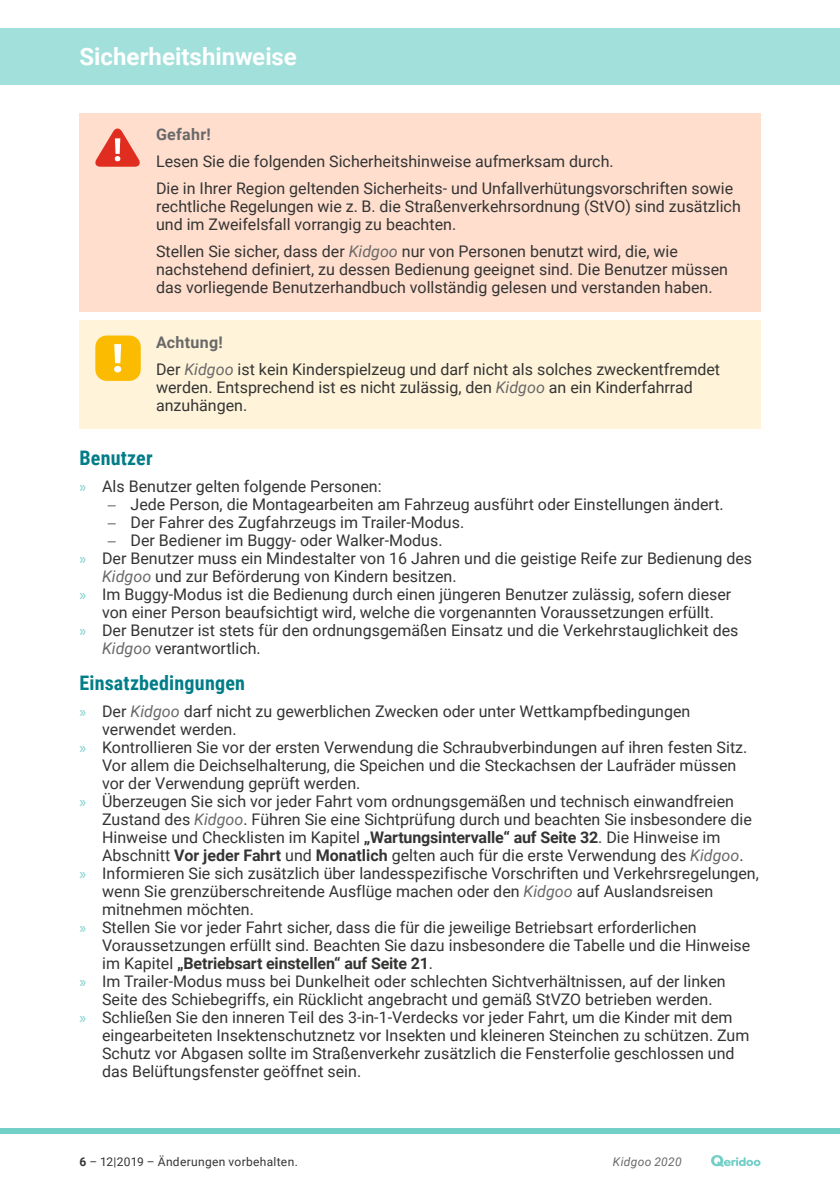
<style>
.page{position:relative;width:840px;height:1191px;background:#fff}
.page>*{position:absolute;margin:0;border:0;box-sizing:border-box;transform-origin:0 0}
.t1{font:700 24px "Roboto";color:#fff}
.t2{font:700 20px "Roboto Condensed";letter-spacing:.01em;color:#007d88}
.t3{font:16px/18px "Roboto";color:#343433}
.t4{font:700 16px "Roboto";letter-spacing:-.01em;color:#343433}
.t5{font:700 16px "Roboto";letter-spacing:.02em;color:#696969}
.t6{font:12px "Roboto";letter-spacing:.025em;color:#343433}
.t7{font:italic 12px "Roboto";letter-spacing:.025em;color:#696969}
.s1{font-style:italic;color:#696969}
.s2{font-weight:700;color:#696969}
.s3{font-family:"Myriad Pro";color:#73d0c9}
.s4{font-family:"Swiss 721 BT"}
.s5{font-weight:700}
.s6{font-weight:400}
</style>
<div class="page">
<div style="left:0;top:28px;width:839px;height:57px;background:#a2e0db"></div>
<div style="left:0;top:1128px;width:839px;height:6px;background:#73d0c9"></div>
<svg style="left:711px;top:1155px;width:49px;height:11px"></svg>
<div style="left:79px;top:113px;width:681px;height:198px;background:#ffdece"></div>
<svg style="left:95px;top:128px;width:45px;height:39px"></svg>
<div style="left:79px;top:320px;width:681px;height:108px;background:#fff4da"></div>
<div style="left:95px;top:335px;width:46px;height:46px;background:#fbbb00;border-radius:11px"></div>
<svg style="left:114px;top:344px;width:7px;height:28px"></svg>
<h1 class="t1" style="left:79px;top:40px;width:219px">Sicherheitshinweise</h1>
<p class="t5" style="left:156px;top:123px;width:56px">Gefahr!</p>
<p class="t3" style="left:156px;top:148px;width:578px;line-height:27px">Lesen Sie die folgenden Sicherheitshinweise aufmerksam durch.<br>Die in Ihrer Region geltenden Sicherheits- und Unfallverhütungsvorschriften sowie</p>
<p class="t3" style="left:156px;top:197px;width:586px">rechtliche Regelungen wie z. B. die Straßenverkehrsordnung (StVO) sind zusätzlich und im Zweifelsfall vorrangig zu beachten.</p>
<p class="t3" style="left:156px;top:242px;width:573px">Stellen Sie sicher, dass der <span class="s1">Kidgoo</span> nur von Personen benutzt wird, die, wie nachstehend definiert, zu dessen Bedienung geeignet sind. Die Benutzer müssen das vorliegende Benutzerhandbuch vollständig gelesen und verstanden haben.</p>
<p class="t3" style="left:156px;top:328px;width:565px;line-height:27px"><span class="s2">Achtung!<br></span>Der <span class="s1">Kidgoo</span> ist kein Kinderspielzeug und darf nicht als solches zweckentfremdet</p>
<p class="t3" style="left:156px;top:377px;width:538px">werden. Entsprechend ist es nicht zulässig, den <span class="s1">Kidgoo</span> an ein Kinderfahrrad anzuhängen.</p>
<p class="t2" style="left:79px;top:443px;width:75px">Benutzer</p>
<p class="t3" style="left:79px;top:476px;width:303px"><span class="s3">»</span> Als Benutzer gelten folgende Personen:</p>
<p class="t3" style="left:108px;top:494px;width:617px"><span class="s4">–</span> Jede Person, die Montagearbeiten am Fahrzeug ausführt oder Einstellungen ändert.</p>
<p class="t3" style="left:108px;top:512px;width:358px"><span class="s4">–</span> Der Fahrer des Zugfahrzeugs im Trailer-Modus.</p>
<p class="t3" style="left:108px;top:530px;width:336px"><span class="s4">–</span> Der Bediener im Buggy- oder Walker-Modus.</p>
<p class="t3" style="left:79px;top:548px;width:673px"><span class="s3">»</span> Der Benutzer muss ein Mindestalter von 16 Jahren und die geistige Reife zur Bedienung des</p>
<p class="t3" style="left:102px;top:566px;width:356px"><span class="s1">Kidgoo</span> und zur Beförderung von Kindern besitzen.</p>
<p class="t3" style="left:79px;top:584px;width:653px"><span class="s3">»</span> Im Buggy-Modus ist die Bedienung durch einen jüngeren Benutzer zulässig, sofern dieser</p>
<p class="t3" style="left:102px;top:602px;width:613px">von einer Person beaufsichtigt wird, welche die vorgenannten Voraussetzungen erfüllt.</p>
<p class="t3" style="left:79px;top:620px;width:660px"><span class="s3">»</span> Der Benutzer ist stets für den ordnungsgemäßen Einsatz und die Verkehrstauglichkeit des</p>
<p class="t3" style="left:102px;top:638px;width:160px"><span class="s1">Kidgoo</span> verantwortlich.</p>
<p class="t2" style="left:79px;top:668px;width:167px">Einsatzbedingungen</p>
<p class="t3" style="left:79px;top:701px;width:612px"><span class="s3">»</span> Der <span class="s1">Kidgoo</span> darf nicht zu gewerblichen Zwecken oder unter Wettkampfbedingungen</p>
<p class="t3" style="left:102px;top:719px;width:136px">verwendet werden.</p>
<p class="t3" style="left:79px;top:737px;width:669px"><span class="s3">»</span> Kontrollieren Sie vor der ersten Verwendung die Schraubverbindungen auf ihren festen Sitz.</p>
<p class="t3" style="left:102px;top:755px;width:635px">Vor allem die Deichselhalterung, die Speichen und die Steckachsen der Laufräder müssen</p>
<p class="t3" style="left:102px;top:773px;width:260px">vor der Verwendung geprüft werden.</p>
<p class="t3" style="left:79px;top:791px;width:655px"><span class="s3">»</span> Überzeugen Sie sich vor jeder Fahrt vom ordnungsgemäßen und technisch einwandfreien</p>
<p class="t3" style="left:102px;top:809px;width:650px">Zustand des <span class="s1">Kidgoo</span>. Führen Sie eine Sichtprüfung durch und beachten Sie insbesondere die</p>
<p class="t3" style="left:102px;top:827px;width:619px">Hinweise und Checklisten im Kapitel <span class="s5">„Wartungsintervalle“ auf Seite 32</span>. Die Hinweise im</p>
<p class="t3" style="left:102px;top:845px;width:642px">Abschnitt <span class="s5">Vor jeder Fahrt</span> und <span class="s5">Monatlich</span> gelten auch für die erste Verwendung des <span class="s1">Kidgoo</span>.</p>
<p class="t3" style="left:79px;top:863px;width:680px"><span class="s3">»</span> Informieren Sie sich zusätzlich über landesspezifische Vorschriften und Verkehrsregelungen,</p>
<p class="t3" style="left:102px;top:881px;width:612px">wenn Sie grenzüberschreitende Ausflüge machen oder den <span class="s1">Kidgoo</span> auf Auslandsreisen</p>
<p class="t3" style="left:102px;top:899px;width:153px">mitnehmen möchten.</p>
<p class="t3" style="left:79px;top:917px;width:618px"><span class="s3">»</span> Stellen Sie vor jeder Fahrt sicher, dass die für die jeweilige Betriebsart erforderlichen</p>
<p class="t3" style="left:102px;top:935px;width:649px">Voraussetzungen erfüllt sind. Beachten Sie dazu insbesondere die Tabelle und die Hinweise</p>
<p class="t4" style="left:102px;top:951px;width:332px"><span class="s6">im Kapitel</span> „Betriebsart einstellen“ auf Seite 21<span class="s6">.</span></p>
<p class="t3" style="left:79px;top:971px;width:647px"><span class="s3">»</span> Im Trailer-Modus muss bei Dunkelheit oder schlechten Sichtverhältnissen, auf der linken</p>
<p class="t3" style="left:102px;top:989px;width:611px">Seite des Schiebegriffs, ein Rücklicht angebracht und gemäß StVZO betrieben werden.</p>
<p class="t3" style="left:79px;top:1007px;width:654px"><span class="s3">»</span> Schließen Sie den inneren Teil des 3-in-1-Verdecks vor jeder Fahrt, um die Kinder mit dem</p>
<p class="t3" style="left:102px;top:1025px;width:648px">eingearbeiteten Insektenschutznetz vor Insekten und kleineren Steinchen zu schützen. Zum</p>
<p class="t3" style="left:102px;top:1043px;width:633px">Schutz vor Abgasen sollte im Straßenverkehr zusätzlich die Fensterfolie geschlossen und</p>
<p class="t3" style="left:102px;top:1061px;width:260px">das Belüftungsfenster geöffnet sein.</p>
<p class="t6" style="left:79px;top:1153px;width:220px"><span class="s5">6</span> – 12|2019 – Änderungen vorbehalten.</p>
<p class="t7" style="left:612px;top:1153px;width:70px">Kidgoo 2020</p>
</div>
